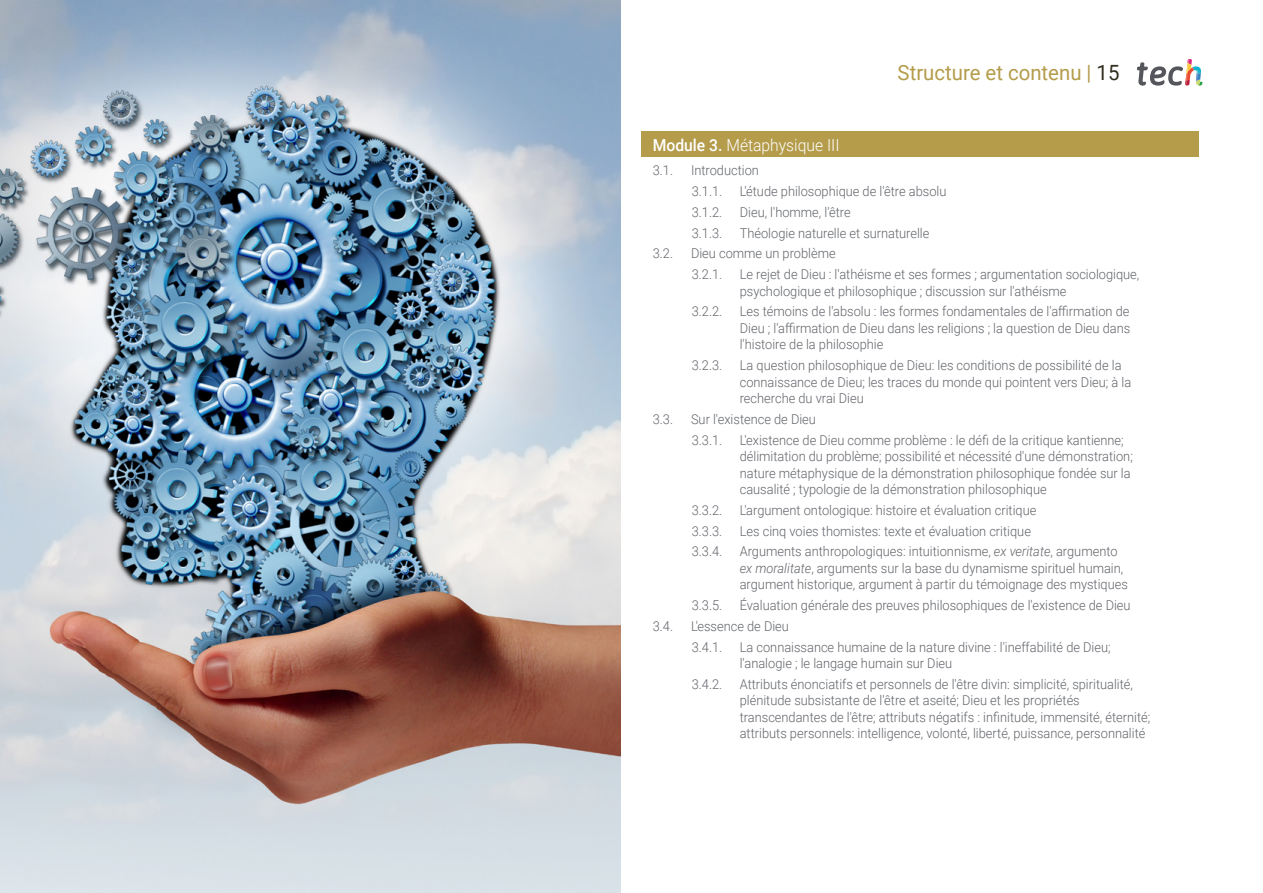
<style>
.page{position:relative;width:1263px;height:893px;background:#fff}
.page>*{position:absolute;margin:0;border:0;box-sizing:border-box;transform-origin:0 0}
.t1{font:21px "Roboto";color:#b49c4b}
.t2{font:300 16.5px "Roboto";color:#fff;scale:.95 1}
.t3{font:300 13.5px/16.5px "Roboto";color:#61646a;scale:.95 1}
.s1{color:#312e20}
.s2{font-weight:500}
.s3{font-style:italic}
</style>
<div class="page">
<svg style="left:1137px;top:59px;width:65px;height:27px"></svg>
<div style="left:642px;top:132px;width:557px;height:25px;background:#b49c4b"></div>
<img style="left:0;top:0;width:621px;height:893px">
<h1 class="t1" style="left:898px;top:57px;width:223px">Structure et contenu | <span class="s1">15</span></h1>
<p class="t2" style="left:653px;top:133px;width:198px"><span class="s2">Module 3.</span> Métaphysique III</p>
<p class="t3" style="left:653px;top:162px;width:23px">3.1.</p>
<p class="t3" style="left:691px;top:160px;width:73px;line-height:20.7px">Introduction<br>3.1.1.</p>
<p class="t3" style="left:740px;top:183px;width:219px">L'étude philosophique de l'être absolu</p>
<p class="t3" style="left:692px;top:203px;width:34px">3.1.2.</p>
<p class="t3" style="left:740px;top:203px;width:118px">Dieu, l'homme, l'être</p>
<p class="t3" style="left:692px;top:224px;width:34px">3.1.3.</p>
<p class="t3" style="left:740px;top:224px;width:201px">Théologie naturelle et surnaturelle</p>
<p class="t3" style="left:653px;top:245px;width:23px">3.2.</p>
<p class="t3" style="left:691px;top:243px;width:154px;line-height:20.7px">Dieu comme un problème<br>3.2.1.</p>
<p class="t3" style="left:740px;top:266px;width:422px">Le rejet de Dieu : l'athéisme et ses formes ; argumentation sociologique, psychologique et philosophique ; discussion sur l'athéisme</p>
<p class="t3" style="left:692px;top:303px;width:34px">3.2.2.</p>
<p class="t3" style="left:740px;top:303px;width:413px;text-align:justify">Les témoins de l'absolu : les formes fondamentales de l'affirmation de Dieu ; l'affirmation de Dieu dans les religions ; la question de Dieu dans l'histoire de la philosophie</p>
<p class="t3" style="left:692px;top:357px;width:34px">3.2.3.</p>
<p class="t3" style="left:740px;top:357px;width:414px">La question philosophique de Dieu: les conditions de possibilité de la connaissance de Dieu; les traces du monde qui pointent vers Dieu; à la recherche du vrai Dieu</p>
<p class="t3" style="left:653px;top:410px;width:23px">3.3.</p>
<p class="t3" style="left:691px;top:408px;width:133px;line-height:20.7px">Sur l'existence de Dieu<br>3.3.1.</p>
<p class="t3" style="left:740px;top:431px;width:415px">L'existence de Dieu comme problème : le défi de la critique kantienne; délimitation du problème; possibilité et nécessité d'une démonstration; nature métaphysique de la démonstration philosophique fondée sur la causalité ; typologie de la démonstration philosophique</p>
<p class="t3" style="left:692px;top:501px;width:34px">3.3.2.</p>
<p class="t3" style="left:740px;top:501px;width:314px">L'argument ontologique: histoire et évaluation critique</p>
<p class="t3" style="left:692px;top:522px;width:34px">3.3.3.</p>
<p class="t3" style="left:740px;top:522px;width:308px">Les cinq voies thomistes: texte et évaluation critique</p>
<p class="t3" style="left:692px;top:543px;width:34px">3.3.4.</p>
<p class="t3" style="left:740px;top:543px;width:410px">Arguments anthropologiques: intuitionnisme, <span class="s3">ex veritate</span>, argumento <span class="s3">ex moralitate</span>, arguments sur la base du dynamisme spirituel humain, argument historique, argument à partir du témoignage des mystiques</p>
<p class="t3" style="left:692px;top:597px;width:34px">3.3.5.</p>
<p class="t3" style="left:740px;top:597px;width:413px">Évaluation générale des preuves philosophiques de l'existence de Dieu</p>
<p class="t3" style="left:653px;top:617px;width:23px">3.4.</p>
<p class="t3" style="left:691px;top:615px;width:105px;line-height:20.7px">L'essence de Dieu<br>3.4.1.</p>
<p class="t3" style="left:740px;top:638px;width:392px">La connaissance humaine de la nature divine : l'ineffabilité de Dieu; l'analogie ; le langage humain sur Dieu</p>
<p class="t3" style="left:692px;top:675px;width:34px">3.4.2.</p>
<p class="t3" style="left:740px;top:675px;width:434px">Attributs énonciatifs et personnels de l'être divin: simplicité, spiritualité, plénitude subsistante de l'être et aseité; Dieu et les propriétés transcendantes de l'être; attributs négatifs : infinitude, immensité, éternité; attributs personnels: intelligence, volonté, liberté, puissance, personnalité</p>
</div>
